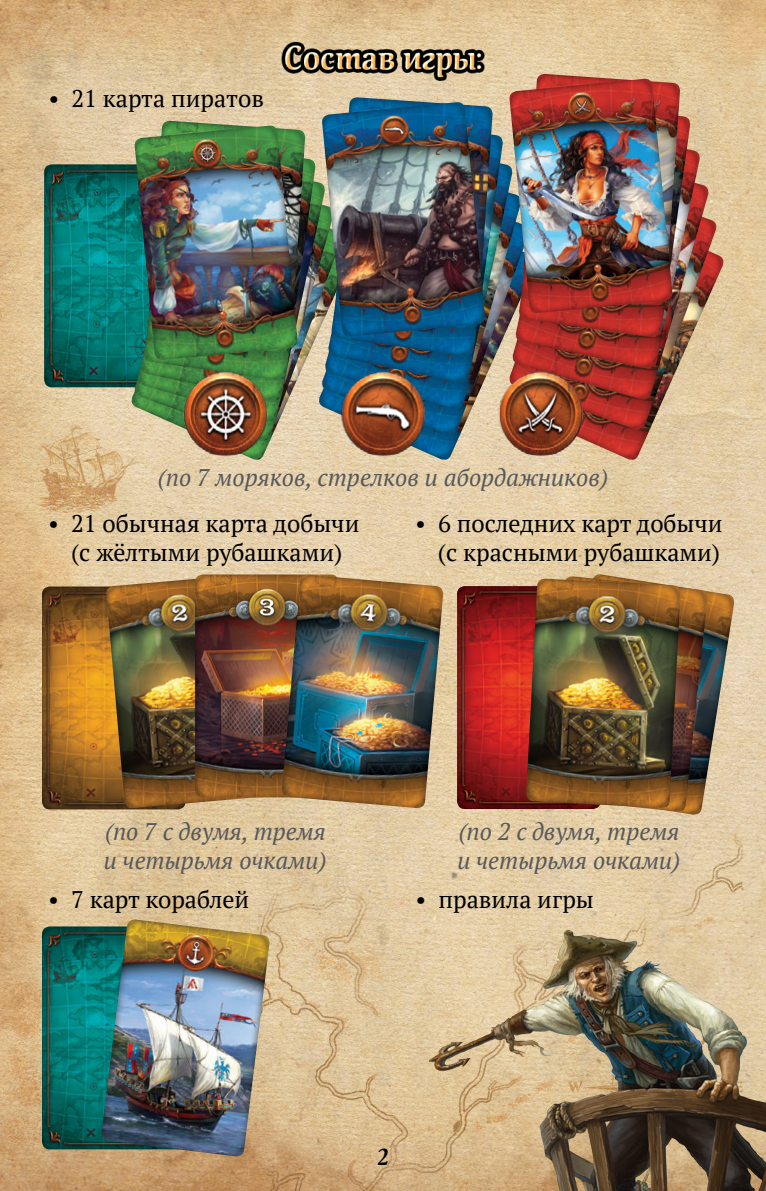
<style>
.page{position:relative;width:766px;height:1191px;background:#fff}
.page>*{position:absolute;margin:0;border:0;box-sizing:border-box;transform-origin:0 0}
.t1{font:24px "PT Serif";color:#000}
.t2{font:italic 24px/28.8px "PT Serif";color:#58595b}
.t3{font:700 24px "Pallada";color:#000}
</style>
<div class="page">
<img style="left:0;top:0;width:765px;height:1191px">
<img style="left:138px;top:40px;width:489px;height:43px">
<img style="left:42px;top:586px;width:143px;height:223px">
<img style="left:106px;top:575px;width:162px;height:233px">
<img style="left:195px;top:574px;width:143px;height:223px">
<img style="left:281px;top:575px;width:162px;height:233px">
<img style="left:457px;top:586px;width:85px;height:223px">
<img style="left:558px;top:574px;width:177px;height:242px">
<img style="left:542px;top:576px;width:166px;height:236px">
<img style="left:525px;top:578px;width:155px;height:230px">
<img style="left:44px;top:164px;width:90px;height:223px">
<img style="left:129px;top:203px;width:25px;height:259px">
<img style="left:143px;top:141px;width:173px;height:240px">
<img style="left:147px;top:121px;width:158px;height:220px">
<img style="left:134px;top:126px;width:164px;height:234px">
<img style="left:330px;top:117px;width:173px;height:224px">
<img style="left:334px;top:97px;width:159px;height:232px">
<img style="left:321px;top:102px;width:164px;height:235px">
<img style="left:504px;top:203px;width:221px;height:259px">
<img style="left:507px;top:176px;width:211px;height:256px">
<img style="left:510px;top:149px;width:200px;height:252px">
<img style="left:514px;top:124px;width:187px;height:246px">
<img style="left:518px;top:99px;width:173px;height:239px">
<img style="left:521px;top:74px;width:159px;height:232px">
<img style="left:508px;top:79px;width:165px;height:235px">
<img style="left:154px;top:341px;width:457px;height:126px">
<img style="left:42px;top:926px;width:59px;height:223px">
<img style="left:101px;top:919px;width:169px;height:238px">
<img style="left:411px;top:920px;width:354px;height:271px">
<p class="t1" style="left:48px;top:83px;width:217px">• 21 карта пиратов</p>
<p class="t2" style="left:158px;top:463px;width:452px">(по 7 моряков, стрелков и абордажников)</p>
<p class="t1" style="left:48px;top:508px;width:312px">• 21 обычная карта добычи</p>
<p class="t1" style="left:415px;top:508px;width:309px">• 6 последних карт добычи</p>
<p class="t1" style="left:71px;top:537px;width:273px">(с жёлтыми рубашками)</p>
<p class="t1" style="left:438px;top:536px;width:283px">(с красными рубашками)</p>
<p class="t2" style="left:104px;top:816px;width:224px">(по 7 с двумя, тремя и четырьмя очками)</p>
<p class="t2" style="left:457px;top:816px;width:224px">(по 2 с двумя, тремя и четырьмя очками)</p>
<p class="t1" style="left:48px;top:883px;width:202px">• 7 карт кораблей</p>
<p class="t1" style="left:415px;top:883px;width:180px">• правила игры</p>
<p class="t3" style="left:377px;top:1144px;width:13px">2</p>
</div>
